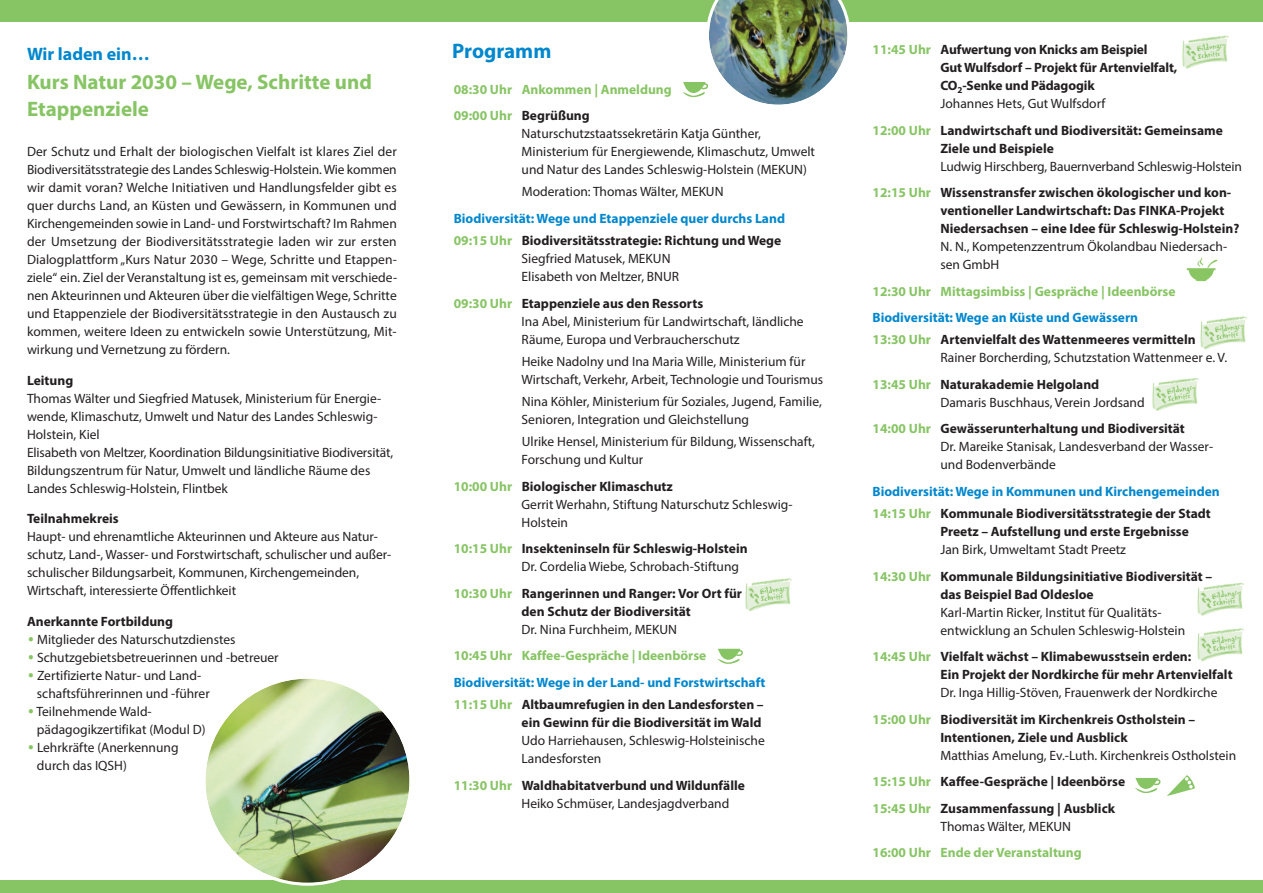
<style>
.page{position:relative;width:1263px;height:893px;background:#fff}
.page>*{position:absolute;margin:0;border:0;box-sizing:border-box;transform-origin:0 0}
.t1{font:34.5px "Myriad Pro";color:#87c464}
.t2{font:700 21px/27px "Myriad Pro";color:#87c464}
.t3{font:700 21px "Myriad Pro";color:#0087cd}
.t4{font:700 18px "Myriad Pro";color:#0087cd}
.t5{font:13.5px/18px "Myriad Pro";color:#231f20}
.t6{font:700 13.5px/18px "Myriad Pro";color:#231f20}
.t7{font:700 13.5px/22.2px "Myriad Pro";color:#0087cd}
.t8{font:700 13.5px/26.5px "Myriad Pro";color:#87c464}
.t9{font:7.5px/7.4px "Airstream ITC";color:#87c464}
.s1{font-weight:700}
.s2{color:#231f20}
.s3{color:#87c464}
.s4{font-weight:700;color:#87c464}
.s5{font-weight:400}
.s6{color:#0087cd}
.s7{font-weight:400;color:#231f20}
</style>
<div class="page">
<div style="left:0;top:880px;width:1263px;height:13px;background:#87c464"></div>
<div style="left:0;top:0;width:1263px;height:21px;background:#87c464"></div>
<img style="left:1186px;top:257px;width:32px;height:25px">
<svg style="left:1135px;top:778px;width:26px;height:15px"></svg>
<svg style="left:717px;top:649px;width:26px;height:15px"></svg>
<svg style="left:1167px;top:775px;width:28px;height:21px"></svg>
<img style="left:1197px;top:628px;width:47px;height:34px">
<img style="left:1198px;top:637px;width:17px;height:20px">
<img style="left:682px;top:0;width:168px;height:105px">
<img style="left:205px;top:678px;width:205px;height:208px">
<img style="left:1200px;top:316px;width:47px;height:34px">
<img style="left:1201px;top:325px;width:17px;height:20px">
<img style="left:1152px;top:378px;width:47px;height:33px">
<img style="left:1153px;top:387px;width:17px;height:20px">
<img style="left:1197px;top:583px;width:47px;height:33px">
<img style="left:1198px;top:591px;width:17px;height:21px">
<img style="left:745px;top:578px;width:47px;height:34px">
<img style="left:1182px;top:35px;width:47px;height:34px">
<img style="left:1183px;top:44px;width:17px;height:21px">
<p class="t4" style="left:27px;top:47px;width:124px">Wir laden ein…</p>
<p class="t3" style="left:452px;top:43px;width:101px">Programm</p>
<h2 class="t2" style="left:27px;top:70px;width:346px">Kurs Natur 2030 – Wege, Schritte und<br>Etappenziele</h2>
<p class="t5" style="left:27px;top:144px;width:372px;text-align:justify">Der Schutz und Erhalt der biologischen Vielfalt ist klares Ziel der Biodiversitätsstrategie des Landes Schleswig-Holstein. Wie kommen wir damit voran? Welche Initiativen und Handlungsfelder gibt es quer durchs Land, an Küsten und Gewässern, in Kommunen und Kirchengemeinden sowie in Land- und Forstwirtschaft? Im Rahmen der Umsetzung der Biodiversitätsstrategie laden wir zur ersten Dialogplattform „Kurs Natur 2030 – Wege, Schritte und Etappen&shy;ziele“ ein. Ziel der Veranstaltung ist es, gemeinsam mit verschiede&shy;nen Akteurinnen und Akteuren über die vielfältigen Wege, Schritte und Etappenziele der Biodiversitätsstrategie in den Austausch zu kommen, weitere Ideen zu entwickeln sowie Unterstützung, Mit&shy;wirkung und Vernetzung zu fördern.</p>
<p class="t5" style="left:27px;top:372px;width:368px"><span class="s1">Leitung<br></span>Thomas Wälter und Siegfried Matusek, Ministerium für Energie&shy;wende, Klimaschutz, Umwelt und Natur des Landes Schleswig-Holstein, Kiel<br>Elisabeth von Meltzer, Koordination Bildungsinitiative Biodiversität, Bildungszentrum für Natur, Umwelt und ländliche Räume des Landes Schleswig-Holstein, Flintbek</p>
<p class="t5" style="left:27px;top:511px;width:366px"><span class="s1">Teilnahmekreis<br></span>Haupt- und ehrenamtliche Akteurinnen und Akteure aus Natur&shy;schutz, Land-, Wasser- und Forstwirtschaft, schulischer und außer&shy;schulischer Bildungsarbeit, Kommunen, Kirchengemeinden, Wirtschaft, interessierte Öffentlichkeit</p>
<p class="t6" style="left:27px;top:614px;width:148px">Anerkannte Fortbildung</p>
<p class="t1" style="left:27px;top:616px;width:9px">.</p>
<p class="t5" style="left:37px;top:632px;width:200px">Mitglieder des Naturschutzdienstes</p>
<p class="t1" style="left:27px;top:634px;width:9px">.</p>
<p class="t5" style="left:37px;top:650px;width:243px">Schutzgebietsbetreuerinnen und -betreuer</p>
<p class="t1" style="left:27px;top:652px;width:9px">.</p>
<p class="t5" style="left:37px;top:668px;width:174px">Zertifizierte Natur- und Land&shy;schaftsführerinnen und -führer</p>
<p class="t1" style="left:27px;top:688px;width:9px">.</p>
<p class="t5" style="left:36px;top:704px;width:171px">Teilnehmende Wald&shy;pädagogikzertifikat (Modul D)</p>
<p class="t1" style="left:27px;top:724px;width:9px">.</p>
<p class="t5" style="left:37px;top:740px;width:143px">Lehrkräfte (Anerkennung durch das IQSH)</p>
<p class="t8" style="left:454px;top:77px;width:220px">08:30 Uhr Ankommen | Anmeldung<br>09:00 Uhr <span class="s2">Begrüßung</span></p>
<p class="t5" style="left:522px;top:126px;width:295px">Naturschutzstaatssekretärin Katja Günther,<br>Ministerium für Energiewende, Klimaschutz, Umwelt und Natur des Landes Schleswig-Holstein (MEKUN)</p>
<p class="t5" style="left:522px;top:184px;width:203px">Moderation: Thomas Wälter, MEKUN</p>
<p class="t7" style="left:454px;top:208px;width:333px">Biodiversität: Wege und Etappenziele quer durchs Land<br><span class="s3">09:15 Uhr</span> <span class="s2">Biodiversitätsstrategie: Richtung und Wege</span></p>
<p class="t5" style="left:522px;top:251px;width:159px">Siegfried Matusek, MEKUN<br>Elisabeth von Meltzer, BNUR</p>
<p class="t5" style="left:522px;top:295px;width:284px;text-indent:-68px"><span class="s4">09:30 Uhr</span> <span class="s1">Etappenziele aus den Ressorts<br></span>Ina Abel, Ministerium für Landwirtschaft, ländliche<br>Räume, Europa und Verbraucherschutz</p>
<p class="t5" style="left:522px;top:353px;width:303px">Heike Nadolny und Ina Maria Wille, Ministerium für<br>Wirtschaft, Verkehr, Arbeit, Technologie und Tourismus</p>
<p class="t5" style="left:522px;top:394px;width:302px">Nina Köhler, Ministerium für Soziales, Jugend, Familie,<br>Senioren, Integration und Gleichstellung</p>
<p class="t5" style="left:522px;top:434px;width:295px">Ulrike Hensel, Ministerium für Bildung, Wissenschaft,<br>Forschung und Kultur</p>
<p class="t5" style="left:522px;top:479px;width:272px;text-indent:-68px"><span class="s4">10:00 Uhr</span> <span class="s1">Biologischer Klimaschutz<br></span>Gerrit Werhahn, Stiftung Naturschutz Schleswig-<br>Holstein</p>
<p class="t6" style="left:522px;top:541px;width:227px;text-indent:-68px"><span class="s3">10:15 Uhr</span> Insekteninseln für Schleswig-Holstein<br><span class="s5">Dr. Cordelia Wiebe, Schrobach-Stiftung</span></p>
<p class="t6" style="left:454px;top:586px;width:290px"><span class="s3">10:30 Uhr</span> Rangerinnen und Ranger: Vor Ort für</p>
<p class="t9" style="left:759px;top:588px;width:31px;rotate:-9deg">Bildungs-<br>Schritte</p>
<p class="t6" style="left:522px;top:604px;width:171px">den Schutz der Biodiversität<br><span class="s5">Dr. Nina Furchheim, MEKUN</span></p>
<p class="t7" style="left:454px;top:644px;width:313px;line-height:26.5px"><span class="s3">10:45 Uhr Kaffee-Gespräche | Ideenbörse<br></span>Biodiversität: Wege in der Land- und Forstwirtschaft</p>
<p class="t6" style="left:522px;top:697px;width:245px;text-indent:-68px"><span class="s3">11:15 Uhr</span> Altbaumrefugien in den Landesforsten – ein Gewinn für die Biodiversität im Wald <span class="s5">Udo Harriehausen, Schleswig-Holsteinische Landesforsten</span></p>
<p class="t6" style="left:522px;top:777px;width:225px;text-indent:-68px"><span class="s3">11:30 Uhr</span> Waldhabitatverbund und Wildunfälle<br><span class="s5">Heiko Schmüser, Landesjagdverband</span></p>
<p class="t9" style="left:1196px;top:46px;width:31px;rotate:-9deg">Bildungs-<br>Schritte</p>
<p class="t6" style="left:940px;top:42px;width:238px;text-indent:-68px"><span class="s3">11:45 Uhr</span> Aufwertung von Knicks am Beispiel<br>Gut Wulfsdorf – Projekt für Artenvielfalt, CO<sub>2</sub>-Senke und Pädagogik<br><span class="s5">Johannes Hets, Gut Wulfsdorf</span></p>
<p class="t6" style="left:940px;top:122px;width:303px;text-indent:-68px"><span class="s3">12:00 Uhr</span> Landwirtschaft und Biodiversität: Gemeinsame<br>Ziele und Beispiele<br><span class="s5">Ludwig Hirschberg, Bauernverband Schleswig-Holstein</span></p>
<p class="t6" style="left:940px;top:185px;width:300px;text-indent:-68px"><span class="s3">12:15 Uhr</span> Wissenstransfer zwischen ökologischer und kon&shy;ventioneller Landwirtschaft: Das FINKA-Projekt Niedersachsen – eine Idee für Schleswig-Holstein?<br><span class="s5">N. N., Kompetenzzentrum Ökolandbau Niedersach&shy;sen GmbH</span></p>
<p class="t8" style="left:872px;top:279px;width:304px">12:30 Uhr Mittagsimbiss | Gespräche | Ideenbörse<br><span class="s6">Biodiversität: Wege an Küste und Gewässern</span></p>
<p class="t5" style="left:940px;top:332px;width:288px;text-indent:-68px"><span class="s4">13:30 Uhr</span> <span class="s1">Artenvielfalt des Wattenmeeres vermitteln<br></span>Rainer Borcherding, Schutzstation Wattenmeer e. V.</p>
<p class="t5" style="left:940px;top:377px;width:206px;text-indent:-68px"><span class="s4">13:45 Uhr</span> <span class="s1">Naturakademie Helgoland<br></span>Damaris Buschhaus, Verein Jordsand</p>
<p class="t5" style="left:940px;top:421px;width:274px;text-indent:-68px"><span class="s4">14:00 Uhr</span> <span class="s1">Gewässerunterhaltung und Biodiversität<br></span>Dr. Mareike Stanisak, Landesverband der Wasser&shy;und Bodenverbände</p>
<p class="t7" style="left:872px;top:481px;width:349px">Biodiversität: Wege in Kommunen und Kirchengemeinden<br><span class="s3">14:15 Uhr</span> <span class="s2">Kommunale Biodiversitätsstrategie der Stadt</span></p>
<p class="t6" style="left:940px;top:524px;width:250px">Preetz – Aufstellung und erste Ergebnisse<br><span class="s5">Jan Birk, Umweltamt Stadt Preetz</span></p>
<p class="t5" style="left:940px;top:568px;width:273px;text-indent:-68px"><span class="s4">14:30 Uhr</span> <span class="s1">Kommunale Bildungsinitiative Biodiversität – das Beispiel Bad Oldesloe<br></span>Karl-Martin Ricker, Institut für Qualitäts&shy;entwicklung an Schulen Schleswig-Holstein</p>
<p class="t6" style="left:872px;top:649px;width:320px"><span class="s3">14:45 Uhr</span> Vielfalt wächst – Klimabewusstsein erden:</p>
<p class="t9" style="left:1214px;top:327px;width:31px;rotate:-9deg">Bildungs-<br>Schritte</p>
<p class="t9" style="left:1166px;top:388px;width:31px;rotate:-9deg">Bildungs-<br>Schritte</p>
<p class="t9" style="left:1211px;top:593px;width:31px;rotate:-9deg">Bildungs-<br>Schritte</p>
<p class="t9" style="left:1211px;top:638px;width:31px;rotate:-9deg">Bildungs-<br>Schritte</p>
<p class="t5" style="left:940px;top:667px;width:294px"><span class="s1">Ein Projekt der Nordkirche für mehr Artenvielfalt<br></span>Dr. Inga Hillig-Stöven, Frauenwerk der Nordkirche</p>
<p class="t6" style="left:940px;top:711px;width:297px;text-indent:-68px"><span class="s3">15:00 Uhr</span> Biodiversität im Kirchenkreis Ostholstein –<br>Intentionen, Ziele und Ausblick<br><span class="s5">Matthias Amelung, Ev.-Luth. Kirchenkreis Ostholstein</span></p>
<p class="t6" style="left:872px;top:770px;width:254px;line-height:26.5px"><span class="s3">15:15 Uhr</span> Kaffee-Gespräche | Ideenbörse<br><span class="s3">15:45 Uhr</span> Zusammenfassung | Ausblick</p>
<p class="t8" style="left:872px;top:814px;width:211px;text-indent:68px"><span class="s7">Thomas Wälter, MEKUN<br></span>16:00 Uhr Ende der Veranstaltung</p>
</div>
